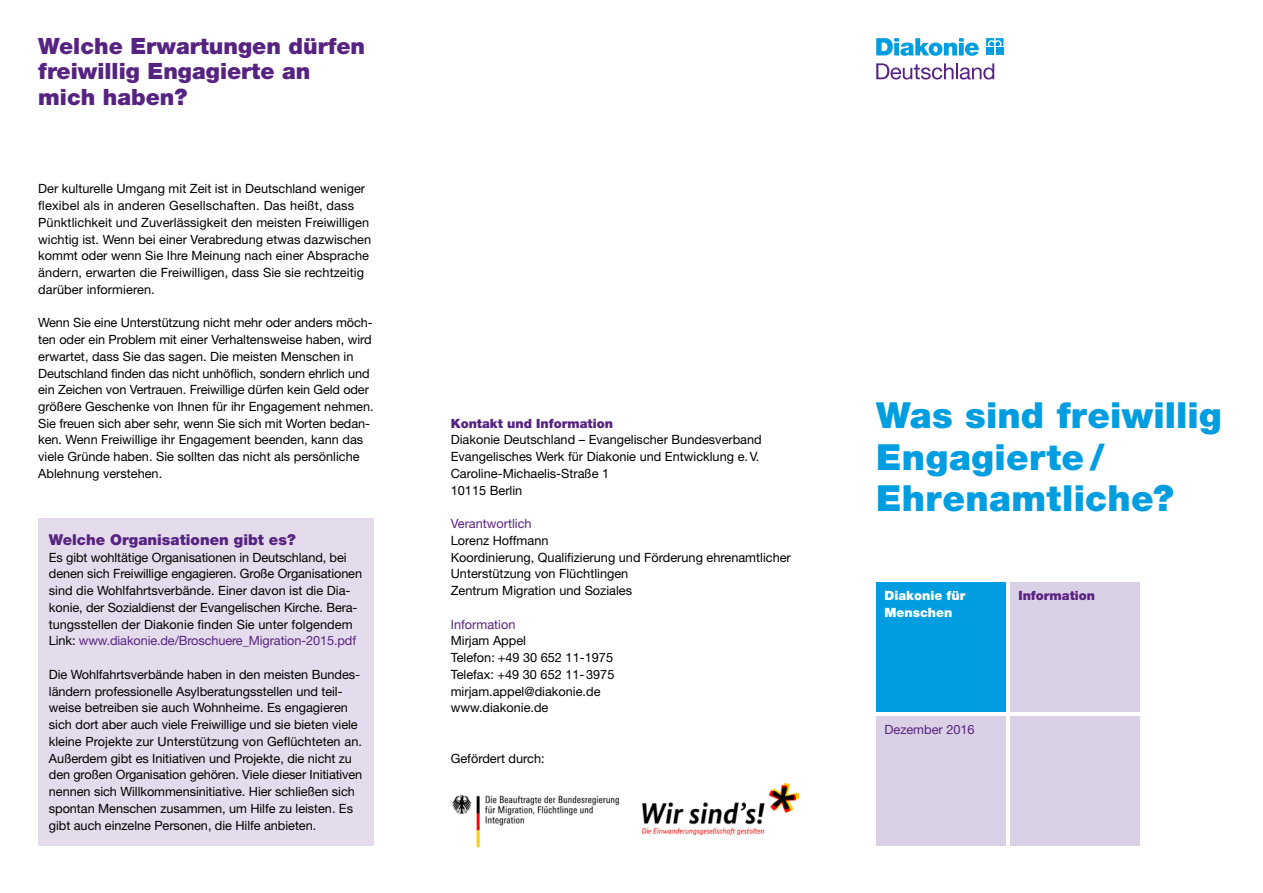
<style>
.page{position:relative;width:1263px;height:893px;background:#fff}
.page>*{position:absolute;margin:0;border:0;box-sizing:border-box;transform-origin:0 0}
.t1{font:900 36px/41.8px "Helvetica Neue LT Std";letter-spacing:.01em;color:#009ee0}
.t2{font:900 22.5px/25px "Helvetica Neue LT Std";color:#572381}
.t3{font:900 15px "Helvetica Neue LT Std";color:#572381}
.t4{font:12.75px/16.8px "Helvetica Neue LT Std";color:#000}
.t5{font:12.75px "Helvetica Neue LT Std";color:#572381}
.t6{font:900 12.75px "Helvetica Neue LT Std";color:#572381}
.t7{font:900 12.75px/16.8px "Helvetica Neue LT Std";color:#fff}
.s1{color:#572381}
</style>
<div class="page">
<div style="left:876px;top:583px;width:130px;height:129px;background:#009ee0"></div>
<div style="left:1010px;top:583px;width:130px;height:129px;background:#dbd1e6"></div>
<div style="left:876px;top:716px;width:130px;height:130px;background:#dbd1e6"></div>
<div style="left:1010px;top:716px;width:130px;height:130px;background:#dbd1e6"></div>
<img style="left:451px;top:795px;width:168px;height:53px">
<img style="left:643px;top:783px;width:155px;height:52px">
<svg style="left:876px;top:38px;width:103px;height:18px"></svg>
<svg style="left:986px;top:38px;width:17px;height:8px"></svg>
<div style="left:986px;top:48px;width:8px;height:7px;background:#009ee0"></div>
<div style="left:995px;top:48px;width:8px;height:7px;background:#009ee0"></div>
<svg style="left:876px;top:63px;width:118px;height:17px"></svg>
<div style="left:38px;top:518px;width:336px;height:328px;background:#e4dcec"></div>
<h2 class="t2" style="left:38px;top:34px;width:328px">Welche Erwartungen dürfen freiwillig Engagierte an mich haben?</h2>
<p class="t4" style="left:38px;top:180px;width:334px">Der kulturelle Umgang mit Zeit ist in Deutschland weniger flexibel als in anderen Gesellschaften. Das heißt, dass Pünktlichkeit und Zuverlässigkeit den meisten Freiwilligen wichtig ist. Wenn bei einer Verabredung etwas dazwischen kommt oder wenn Sie Ihre Meinung nach einer Absprache ändern, erwarten die Freiwilligen, dass Sie sie rechtzeitig darüber informieren.</p>
<p class="t4" style="left:38px;top:314px;width:337px">Wenn Sie eine Unterstützung nicht mehr oder anders möch&shy;ten oder ein Problem mit einer Verhaltensweise haben, wird erwartet, dass Sie das sagen. Die meisten Menschen in Deutschland finden das nicht unhöflich, sondern ehrlich und ein Zeichen von Vertrauen. Freiwillige dürfen kein Geld oder größere Geschenke von Ihnen für ihr Engagement nehmen.<br>Sie freuen sich aber sehr, wenn Sie sich mit Worten bedan&shy;ken. Wenn Freiwillige ihr Engagement beenden, kann das viele Gründe haben. Sie sollten das nicht als persönliche Ablehnung verstehen.</p>
<p class="t3" style="left:49px;top:531px;width:248px">Welche Organisationen gibt es?</p>
<p class="t4" style="left:49px;top:549px;width:315px">Es gibt wohltätige Organisationen in Deutschland, bei denen sich Freiwillige engagieren. Große Organisationen sind die Wohlfahrtsverbände. Einer davon ist die Dia&shy;konie, der Sozialdienst der Evangelischen Kirche. Bera&shy;tungsstellen der Diakonie finden Sie unter folgendem Link: <span class="s1">www.diakonie.de/Broschuere_Migration-2015.pdf</span></p>
<p class="t4" style="left:49px;top:666px;width:315px">Die Wohlfahrtsverbände haben in den meisten Bundes&shy;ländern professionelle Asylberatungsstellen und teil&shy;weise betreiben sie auch Wohnheime. Es engagieren sich dort aber auch viele Freiwillige und sie bieten viele kleine Projekte zur Unterstützung von Geflüchteten an.<br>Außerdem gibt es Initiativen und Projekte, die nicht zu den großen Organisation gehören. Viele dieser Initiativen nennen sich Willkommensinitiative. Hier schließen sich spontan Menschen zusammen, um Hilfe zu leisten. Es gibt auch einzelne Personen, die Hilfe anbieten.</p>
<p class="t6" style="left:451px;top:416px;width:164px">Kontakt und Information</p>
<p class="t4" style="left:451px;top:431px;width:313px">Diakonie Deutschland – Evangelischer Bundesverband Evangelisches Werk für Diakonie und Entwicklung e.V.<br>Caroline-Michaelis-Straße 1<br>10115 Berlin</p>
<p class="t5" style="left:451px;top:516px;width:82px">Verantwortlich</p>
<p class="t4" style="left:451px;top:532px;width:342px">Lorenz Hoffmann<br>Koordinierung, Qualifizierung und Förderung ehrenamtlicher Unterstützung von Flüchtlingen<br>Zentrum Migration und Soziales</p>
<p class="t5" style="left:451px;top:616px;width:66px">Information</p>
<p class="t4" style="left:451px;top:632px;width:165px">Mirjam Appel<br>Telefon: +49 30 652 11-1975<br>Telefax: +49 30 652 11-3975 mirjam.appel@diakonie.de www.diakonie.de</p>
<p class="t4" style="left:451px;top:749px;width:95px">Gefördert durch:</p>
<h1 class="t1" style="left:876px;top:394px;width:347px">Was sind freiwillig<br>Engagierte/<br>Ehrenamtliche?</h1>
<p class="t7" style="left:884px;top:587px;width:83px">Diakonie für<br>Menschen</p>
<p class="t6" style="left:1018px;top:588px;width:78px">Information</p>
<p class="t5" style="left:884px;top:722px;width:92px">Dezember 2016</p>
</div>
